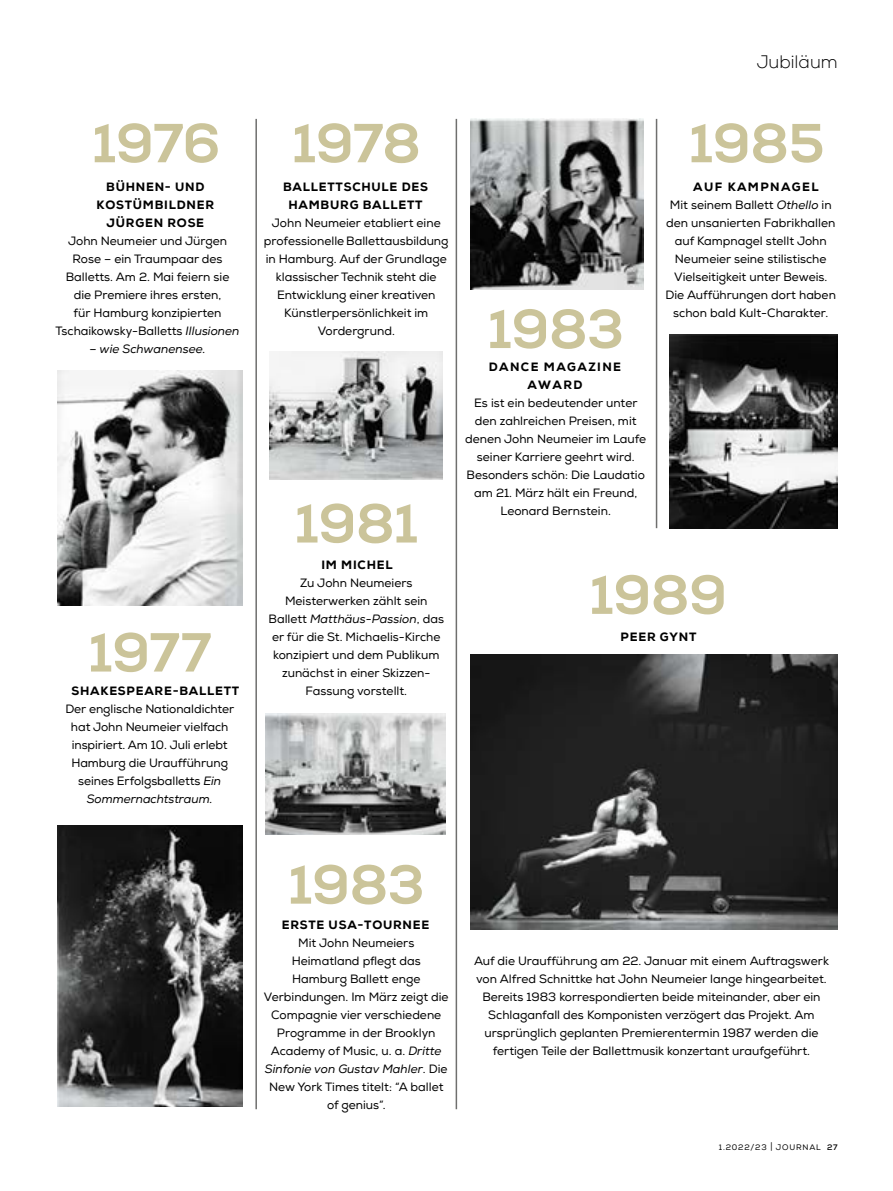
<style>
.page{position:relative;width:893px;height:1191px;background:#fff}
.page>*{position:absolute;margin:0;border:0;box-sizing:border-box;transform-origin:0 0}
.t1{font:54.75px "Nexa X Bold";letter-spacing:-.01em;color:#cbc49a}
.t2{font:300 18px "Nexa";color:#000}
.t3{font:12px/18px "Nexa";color:#000;text-align:center}
.t4{font:800 12px/18px "Nexa";letter-spacing:.065em;color:#000;text-align:center}
.t5{font:800 12px/18px "Nexa";letter-spacing:.115em;color:#000;text-align:center}
.t6{font:italic 12px "Nexa";color:#000}
.t7{font:7.95px "Nexa";letter-spacing:.1em;color:#000}
.s1{font-style:italic}
.s2{font-size:10.35px}
.s3{font-weight:700}
</style>
<div class="page">
<hr style="left:255px;top:119px;width:2px;height:990px;background:#6f6f6e">
<hr style="left:456px;top:119px;width:1px;height:990px;background:#6f6f6e">
<hr style="left:656px;top:119px;width:1px;height:409px;background:#6f6f6e">
<img style="left:57px;top:371px;width:185px;height:234px">
<img style="left:57px;top:826px;width:185px;height:280px">
<img style="left:471px;top:119px;width:172px;height:170px">
<img style="left:270px;top:352px;width:172px;height:127px">
<img style="left:266px;top:713px;width:179px;height:121px">
<img style="left:471px;top:654px;width:367px;height:275px">
<img style="left:669px;top:335px;width:168px;height:193px">
<h1 class="t1" style="left:92px;top:110px;width:130px">1976</h1>
<p class="t4" style="left:97px;top:178px;width:119px">BÜHNEN- UND<br>KOSTÜMBILDNER<br>JÜRGEN ROSE</p>
<p class="t3" style="left:56px;top:232px;width:185px">John Neumeier und Jürgen<br>Rose – ein Traumpaar des<br>Balletts. Am 2. Mai feiern sie die Premiere ihres ersten,<br>für Hamburg konzipierten<br>Tschaikowsky-Balletts <span class="s1">Illusionen</span></p>
<p class="t6" style="left:90px;top:341px;width:118px">– wie Schwanensee.</p>
<h1 class="t1" style="left:88px;top:619px;width:125px">1977</h1>
<p class="t4" style="left:72px;top:682px;width:169px">SHAKESPEARE-BALLETT</p>
<p class="t3" style="left:65px;top:700px;width:170px">Der englische Nationaldichter hat John Neumeier vielfach inspiriert. Am 10. Juli erlebt<br>Hamburg die Uraufführung seines Erfolgsballetts <span class="s1">Ein<br>Sommernachtstraum.</span></p>
<h2 class="t2" style="left:757px;top:52px;width:82px">Jubiläum</h2>
<h1 class="t1" style="left:292px;top:110px;width:131px">1978</h1>
<p class="t4" style="left:283px;top:178px;width:146px">BALLETTSCHULE DES<br>HAMBURG BALLETT</p>
<p class="t3" style="left:264px;top:214px;width:186px">John Neumeier etabliert eine professionelle Ballettausbildung in Hamburg. Auf der Grundlage klassischer Technik steht die<br>Entwicklung einer kreativen<br>Künstlerpersönlichkeit im<br>Vordergrund.</p>
<h1 class="t1" style="left:294px;top:490px;width:125px">1981</h1>
<p class="t4" style="left:321px;top:556px;width:73px">IM MICHEL</p>
<p class="t3" style="left:269px;top:574px;width:177px">Zu John Neumeiers<br>Meisterwerken zählt sein<br>Ballett <span class="s1">Matthäus-Passion</span>, das er für die St. Michaelis-Kirche konzipiert und dem Publikum zunächst in einer Skizzen-<br>Fassung vorstellt.</p>
<h1 class="t1" style="left:689px;top:110px;width:137px">1985</h1>
<h1 class="t1" style="left:487px;top:295px;width:138px">1983</h1>
<p class="t5" style="left:489px;top:358px;width:134px">DANCE MAGAZINE<br>AWARD</p>
<p class="t3" style="left:465px;top:394px;width:183px">Es ist ein bedeutender unter den zahlreichen Preisen, mit denen John Neumeier im Laufe seiner Karriere geehrt wird.<br>Besonders schön: Die Laudatio am 21. März hält ein Freund,<br>Leonard Bernstein.</p>
<p class="t5" style="left:693px;top:178px;width:127px">AUF KAMPNAGEL</p>
<p class="t3" style="left:666px;top:196px;width:172px">Mit seinem Ballett <span class="s1">Othello</span> in den unsanierten Fabrikhallen auf Kampnagel stellt John<br>Neumeier seine stilistische<br>Vielseitigkeit unter Beweis.<br>Die Aufführungen dort haben schon bald Kult-Charakter.</p>
<h1 class="t1" style="left:589px;top:561px;width:139px">1989</h1>
<p class="t4" style="left:621px;top:628px;width:77px">PEER GYNT</p>
<h1 class="t1" style="left:288px;top:851px;width:138px">1983</h1>
<p class="t4" style="left:282px;top:916px;width:149px">ERSTE USA-TOURNEE</p>
<p class="t3" style="left:264px;top:934px;width:186px">Mit John Neumeiers<br>Heimatland pflegt das<br>Hamburg Ballett enge<br>Verbindungen. Im März zeigt die<br>Compagnie vier verschiedene<br>Programme in der Brooklyn<br>Academy of Music, u. a. <span class="s1">Dritte<br>Sinfonie von Gustav Mahler</span>. Die<br>New York Times titelt: “A ballet of genius”.</p>
<p class="t3" style="left:474px;top:952px;width:356px">Auf die Uraufführung am 22. Januar mit einem Auftragswerk von Alfred Schnittke hat John Neumeier lange hingearbeitet.<br>Bereits 1983 korrespondierten beide miteinander, aber ein Schlaganfall des Komponisten verzögert das Projekt. Am ursprünglich geplanten Premierentermin 1987 werden die fertigen Teile der Ballettmusik konzertant uraufgeführt.</p>
<p class="t7" style="left:719px;top:1142px;width:120px">1.2022/23 <span class="s2">|</span> JOURNAL <span class="s3">27</span></p>
</div>
